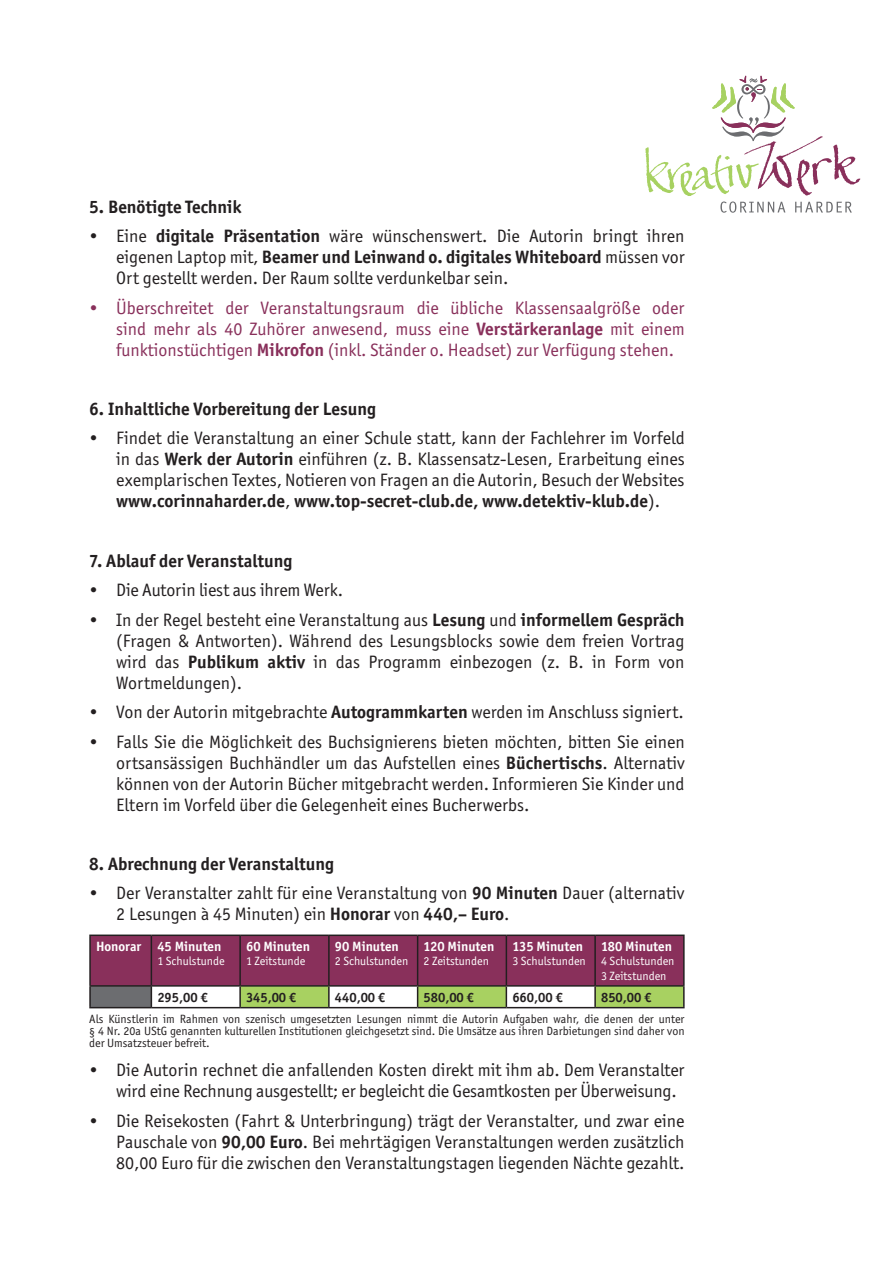
<style>
.page{position:relative;width:893px;height:1263px;background:#fff}
.page>*{position:absolute;margin:0;border:0;box-sizing:border-box;transform-origin:0 0}
.t1{font:18px/21px "Officina Sans ITC Std";color:#231f20;text-align:justify}
.t2{font:18px/21px "Officina Sans ITC Std";color:#89305b;text-align:justify}
.t3{font:700 18px "Officina Sans ITC Std";color:#231f20}
.t4{font:700 13.5px "Officina Sans ITC Std";color:#fff}
.t5{font:700 13.5px "Officina Sans ITC Std";color:#231f20}
.t6{font:12px/12px "Officina Sans ITC Std";color:#231f20;text-align:justify}
.t7{font:12px/14.4px "Officina Sans ITC Std";color:#fff}
.s1{font-weight:700}
</style>
<div class="page">
<svg style="left:645px;top:76px;width:215px;height:137px"></svg>
<hr style="left:89px;top:934px;width:62px;height:2px;background:#231f20">
<hr style="left:89px;top:936px;width:2px;height:49px;background:#231f20">
<hr style="left:151px;top:934px;width:89px;height:2px;background:#231f20">
<hr style="left:240px;top:934px;width:89px;height:2px;background:#231f20">
<hr style="left:329px;top:934px;width:89px;height:2px;background:#231f20">
<hr style="left:418px;top:934px;width:88px;height:2px;background:#231f20">
<hr style="left:506px;top:934px;width:89px;height:2px;background:#231f20">
<hr style="left:595px;top:934px;width:90px;height:2px;background:#231f20">
<hr style="left:683px;top:936px;width:2px;height:49px;background:#231f20">
<hr style="left:89px;top:985px;width:62px;height:2px;background:#231f20">
<hr style="left:89px;top:987px;width:2px;height:20px;background:#231f20">
<svg style="left:90px;top:935px;width:594px;height:72px;background:#955e6d"></svg>
<hr style="left:595px;top:985px;width:90px;height:2px;background:#231f20">
<hr style="left:594px;top:987px;width:2px;height:20px;background:#231f20">
<hr style="left:683px;top:987px;width:2px;height:20px;background:#231f20">
<hr style="left:89px;top:1007px;width:62px;height:1px;background:#231f20">
<hr style="left:151px;top:1007px;width:89px;height:1px;background:#231f20">
<hr style="left:240px;top:1007px;width:89px;height:1px;background:#231f20">
<hr style="left:329px;top:1007px;width:89px;height:1px;background:#231f20">
<hr style="left:418px;top:1007px;width:88px;height:1px;background:#231f20">
<hr style="left:506px;top:1007px;width:89px;height:1px;background:#231f20">
<hr style="left:595px;top:1007px;width:90px;height:1px;background:#231f20">
<p class="t3" style="left:89px;top:196px;width:154px">5. Benötigte Technik</p>
<p class="t1" style="left:116px;top:226px;width:570px;text-indent:-27px">• Eine <span class="s1">digitale Präsentation</span> wäre wünschenswert. Die Autorin bringt ihren eigenen Laptop mit, <span class="s1">Beamer und Leinwand o. digitales Whiteboard</span> müssen vor Ort gestellt werden. Der Raum sollte verdunkelbar sein.</p>
<p class="t2" style="left:116px;top:297px;width:570px;text-indent:-27px">• Überschreitet der Veranstaltungsraum die übliche Klassensaalgröße oder sind mehr als 40 Zuhörer anwesend, muss eine <span class="s1">Verstärkeranlage</span> mit einem funktionstüchtigen <span class="s1">Mikrofon</span> (inkl. Ständer o. Headset) zur Verfügung stehen.</p>
<p class="t3" style="left:89px;top:398px;width:288px">6. Inhaltliche Vorbereitung der Lesung</p>
<p class="t1" style="left:116px;top:428px;width:570px;text-indent:-27px">• Findet die Veranstaltung an einer Schule statt, kann der Fachlehrer im Vorfeld in das <span class="s1">Werk der Autorin</span> einführen (z. B. Klassensatz-Lesen, Erarbeitung eines exemplarischen Textes, Notieren von Fragen an die Autorin, Besuch der Websites <span class="s1">www.corinnaharder.de</span>, <span class="s1">www.top-secret-club.de, www.detektiv-klub.de</span>).</p>
<p class="t3" style="left:89px;top:549px;width:205px">7. Ablauf der Veranstaltung</p>
<p class="t1" style="left:89px;top:579px;width:255px">• Die Autorin liest aus ihrem Werk.</p>
<p class="t1" style="left:116px;top:609px;width:570px;text-indent:-27px">• In der Regel besteht eine Veranstaltung aus <span class="s1">Lesung</span> und <span class="s1">informellem Gespräch </span>(Fragen &amp; Antworten). Während des Lesungsblocks sowie dem freien Vortrag wird das <span class="s1">Publikum aktiv</span> in das Programm einbezogen (z. B. in Form von Wortmeldungen).</p>
<p class="t1" style="left:89px;top:701px;width:596px">• Von der Autorin mitgebrachte <span class="s1">Autogrammkarten</span> werden im Anschluss signiert.</p>
<p class="t1" style="left:116px;top:731px;width:570px;text-indent:-27px">• Falls Sie die Möglichkeit des Buchsignierens bieten möchten, bitten Sie einen ortsansässigen Buchhändler um das Aufstellen eines <span class="s1">Büchertischs</span>. Alternativ können von der Autorin Bücher mitgebracht werden. Informieren Sie Kinder und Eltern im Vorfeld über die Gelegenheit eines Bucherwerbs.</p>
<p class="t3" style="left:89px;top:852px;width:246px">8. Abrechnung der Veranstaltung</p>
<p class="t1" style="left:116px;top:882px;width:570px;text-indent:-27px">• Der Veranstalter zahlt für eine Veranstaltung von <span class="s1">90 Minuten</span> Dauer (alternativ<br>2 Lesungen à 45 Minuten) ein <span class="s1">Honorar</span> von <span class="s1">440,– Euro</span>.</p>
<p class="t4" style="left:96px;top:938px;width:127px">Honorar 45 Minuten</p>
<p class="t7" style="left:157px;top:954px;width:69px">1 Schulstunde</p>
<p class="t4" style="left:246px;top:938px;width:65px">60 Minuten</p>
<p class="t7" style="left:246px;top:954px;width:61px">1 Zeitstunde</p>
<p class="t4" style="left:335px;top:938px;width:65px">90 Minuten</p>
<p class="t7" style="left:335px;top:954px;width:75px">2 Schulstunden</p>
<p class="t4" style="left:424px;top:938px;width:72px">120 Minuten</p>
<p class="t7" style="left:424px;top:954px;width:67px">2 Zeitstunden</p>
<p class="t4" style="left:512px;top:938px;width:72px">135 Minuten</p>
<p class="t7" style="left:512px;top:954px;width:75px">3 Schulstunden</p>
<p class="t4" style="left:601px;top:938px;width:72px">180 Minuten</p>
<p class="t7" style="left:601px;top:954px;width:75px">4 Schulstunden<br>3 Zeitstunden</p>
<p class="t5" style="left:157px;top:989px;width:52px">295,00 €</p>
<p class="t5" style="left:246px;top:989px;width:52px">345,00 €</p>
<p class="t5" style="left:335px;top:989px;width:52px">440,00 €</p>
<p class="t5" style="left:424px;top:989px;width:52px">580,00 €</p>
<p class="t5" style="left:512px;top:989px;width:52px">660,00 €</p>
<p class="t5" style="left:601px;top:989px;width:52px">850,00 €</p>
<p class="t6" style="left:89px;top:1013px;width:597px">Als Künstlerin im Rahmen von szenisch umgesetzten Lesungen nimmt die Autorin Aufgaben wahr, die denen der unter § 4 Nr. 20a UStG genannten kulturellen Institutionen gleichgesetzt sind. Die Umsätze aus ihren Darbietungen sind daher von der Umsatzsteuer befreit.</p>
<p class="t1" style="left:116px;top:1060px;width:570px;text-indent:-27px">• Die Autorin rechnet die anfallenden Kosten direkt mit ihm ab. Dem Veranstalter wird eine Rechnung ausgestellt; er begleicht die Gesamtkosten per Überweisung.</p>
<p class="t1" style="left:116px;top:1110px;width:570px;text-indent:-27px">• Die Reisekosten (Fahrt &amp; Unterbringung) trägt der Veranstalter, und zwar eine Pauschale von <span class="s1">90,00 Euro</span>. Bei mehrtägigen Veranstaltungen werden zusätzlich 80,00 Euro für die zwischen den Veranstaltungstagen liegenden Nächte gezahlt.</p>
</div>
